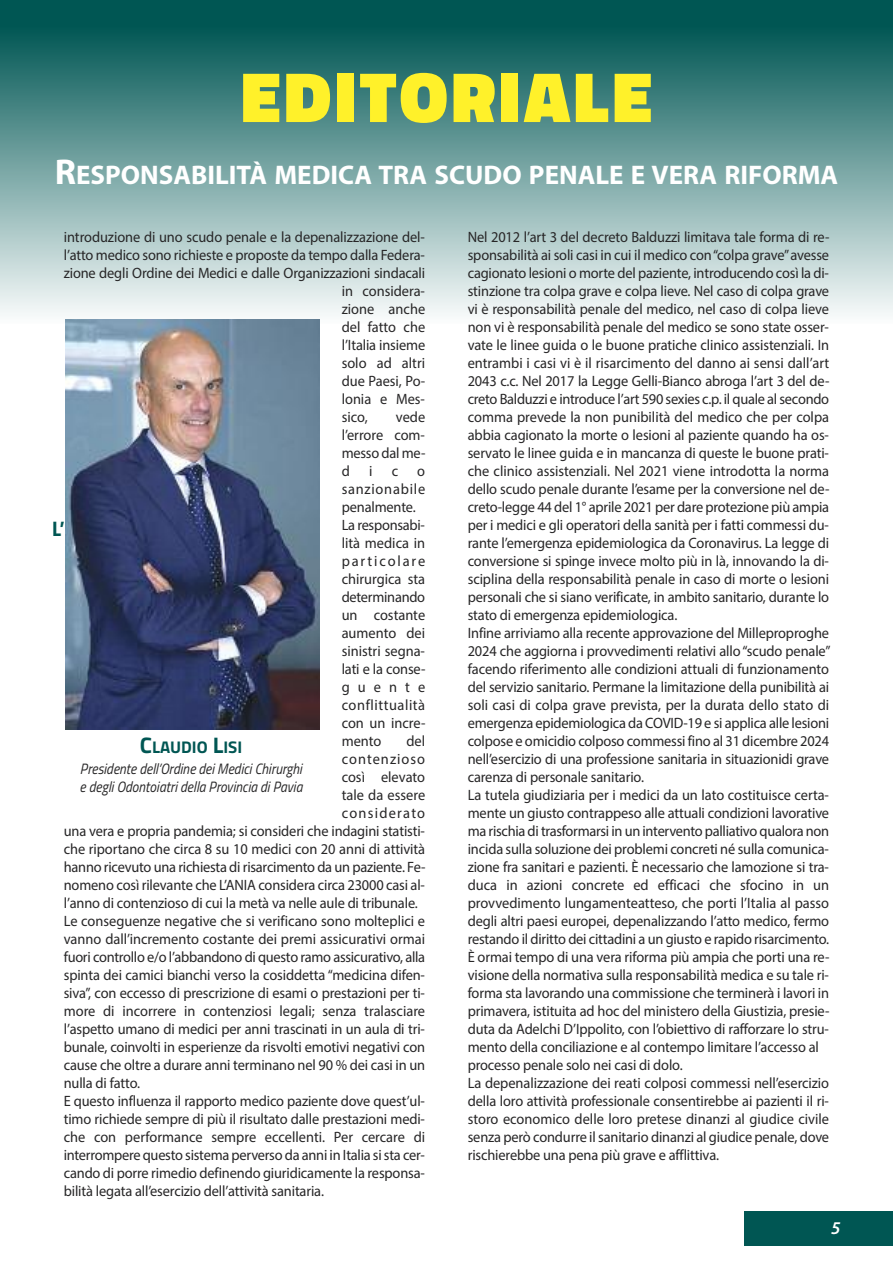
<style>
.page{position:relative;width:893px;height:1263px;background:#fff}
.page>*{position:absolute;margin:0;border:0;box-sizing:border-box;transform-origin:0 0}
.t1{font:900 72px "Titillium";letter-spacing:.05em;color:#fff12a}
.t2{font:700 27px "Myriad Pro";color:#fff}
.t3{font:21px "Titillium Bold Upright";color:#005653}
.t4{font:italic 600 18px "Myriad Pro";color:#fff}
.t5{font:700 16.8px "Titillium";color:#005653}
.t6{font:15px/18px "Myriad Pro";letter-spacing:-.01em;color:#272627;scale:.96 1}
.t7{font:italic 15px/18px "Titillium";color:#272627;scale:.9 1}
.t8{font:15px "Myriad Pro";letter-spacing:.07em;color:#272627;scale:.96 1}
.t9{font:15px "Myriad Pro";letter-spacing:.09em;color:#272627;scale:.96 1}
.s1{font-size:36px}
.s2{font-size:22.5px}
</style>
<div class="page">
<div style="left:744px;top:1212px;width:149px;height:34px;background:#005653"></div>
<div style="left:0;top:0;width:893px;height:29px;background:#005653"></div>
<div style="left:0;top:27px;width:893px;height:296px;background:linear-gradient(to bottom,#015754,#fafcfc)"></div>
<img style="left:66px;top:319px;width:253px;height:410px">
<h1 class="t1" style="left:241px;top:72px;width:412px">EDITORIALE</h1>
<h2 class="t2" style="left:55px;top:164px;width:785px"><span class="s1">R</span>ESPONSABILITÀ MEDICA TRA SCUDO PENALE E VERA RIFORMA</h2>
<p class="t6" style="left:64px;top:229px;width:378px">introduzione di uno scudo penale e la depenalizzazione del-</p>
<p class="t6" style="left:64px;top:247px;width:378px">l’atto medico sono richieste e proposte da tempo dalla Federa-</p>
<p class="t6" style="left:64px;top:265px;width:378px">zione degli Ordine dei Medici e dalle Organizzazioni sindacali</p>
<p class="t6" style="left:342px;top:283px;width:88px">in considera-</p>
<p class="t6" style="left:342px;top:301px;width:88px">zione anche</p>
<p class="t6" style="left:342px;top:319px;width:88px">del fatto che</p>
<p class="t6" style="left:342px;top:337px;width:88px">l’Italia insieme</p>
<p class="t6" style="left:342px;top:355px;width:88px">solo ad altri</p>
<p class="t6" style="left:342px;top:373px;width:89px">due Paesi, Po-</p>
<p class="t6" style="left:342px;top:391px;width:88px">lonia e Mes-</p>
<p class="t6" style="left:342px;top:409px;width:29px">sico,</p>
<p class="t6" style="left:342px;top:409px;width:89px;text-align:justify;text-indent:54px">vede l’errore com&shy;messo dal me&shy;d</p>
<p class="t6" style="left:369px;top:463px;width:5px">i</p>
<p class="t6" style="left:392px;top:463px;width:8px">c</p>
<p class="t6" style="left:342px;top:463px;width:89px;text-indent:76px">o sanzionabile penalmente.<br>La responsabi&shy;lità medica in particolare chirurgica sta determinando un costante aumento dei sinistri segna&shy;lati e la conse&shy;guente conflittualità con un incre&shy;mento</p>
<h3 class="t3" style="left:52px;top:521px;width:14px">L’</h3>
<p class="t6" style="left:406px;top:733px;width:21px">del</p>
<p class="t8" style="left:342px;top:754px;width:88px">contenzioso</p>
<p class="t6" style="left:342px;top:769px;width:88px">così elevato</p>
<p class="t6" style="left:342px;top:787px;width:88px">tale da essere</p>
<p class="t9" style="left:342px;top:808px;width:88px">considerato</p>
<p class="t6" style="left:64px;top:823px;width:378px">una vera e propria pandemia; si consideri che indagini statisti-</p>
<p class="t6" style="left:64px;top:841px;width:378px">che riportano che circa 8 su 10 medici con 20 anni di attività</p>
<p class="t6" style="left:64px;top:859px;width:378px">hanno ricevuto una richiesta di risarcimento da un paziente. Fe-</p>
<p class="t6" style="left:64px;top:877px;width:378px">nomeno così rilevante che L’ANIA considera circa 23000 casi al-</p>
<p class="t6" style="left:64px;top:895px;width:370px">l’anno di contenzioso di cui la metà va nelle aule di tribunale.</p>
<p class="t6" style="left:64px;top:913px;width:378px">Le conseguenze negative che si verificano sono molteplici e</p>
<p class="t6" style="left:64px;top:931px;width:378px">vanno dall’incremento costante dei premi assicurativi ormai</p>
<p class="t6" style="left:64px;top:949px;width:378px">fuori controllo e/o l’abbandono di questo ramo assicurativo, alla</p>
<p class="t6" style="left:64px;top:967px;width:378px">spinta dei camici bianchi verso la cosiddetta “medicina difen-</p>
<p class="t6" style="left:64px;top:985px;width:378px">siva”, con eccesso di prescrizione di esami o prestazioni per ti-</p>
<p class="t6" style="left:64px;top:1003px;width:378px">more di incorrere in contenziosi legali; senza tralasciare</p>
<p class="t6" style="left:64px;top:1021px;width:378px">l’aspetto umano di medici per anni trascinati in un aula di tri-</p>
<p class="t6" style="left:64px;top:1039px;width:378px">bunale, coinvolti in esperienze da risvolti emotivi negativi con</p>
<p class="t6" style="left:64px;top:1057px;width:378px">cause che oltre a durare anni terminano nel 90 % dei casi in un</p>
<p class="t6" style="left:64px;top:1075px;width:81px">nulla di fatto.</p>
<p class="t6" style="left:64px;top:1093px;width:378px">E questo influenza il rapporto medico paziente dove quest’ul-</p>
<p class="t6" style="left:64px;top:1111px;width:378px">timo richiede sempre di più il risultato dalle prestazioni medi-</p>
<p class="t6" style="left:64px;top:1129px;width:378px">che con performance sempre eccellenti. Per cercare di</p>
<p class="t6" style="left:64px;top:1147px;width:378px">interrompere questo sistema perverso da anni in Italia si sta cer-</p>
<p class="t6" style="left:64px;top:1165px;width:378px">cando di porre rimedio definendo giuridicamente la responsa-</p>
<p class="t6" style="left:64px;top:1183px;width:273px">bilità legata all’esercizio dell’attività sanitaria.</p>
<p class="t5" style="left:140px;top:741px;width:104px"><span class="s2">C</span>LAUDIO <span class="s2">L</span>ISI</p>
<p class="t7" style="left:80px;top:762px;width:249px">Presidente dell’Ordine dei Medici Chirurghi e degli Odontoiatri della Provincia di Pavia</p>
<p class="t6" style="left:468px;top:229px;width:379px">Nel 2012 l’art 3 del decreto Balduzzi limitava tale forma di re&shy;sponsabilità ai soli casi in cui il medico con“colpa grave”avesse cagionato lesioni o morte del paziente, introducendo così la di&shy;stinzione tra colpa grave e colpa lieve. Nel caso di colpa grave vi è responsabilità penale del medico, nel caso di colpa lieve non vi è responsabilità penale del medico se sono state osser&shy;vate le linee guida o le buone pratiche clinico assistenziali. In entrambi i casi vi è il risarcimento del danno ai sensi dall’art 2043 c.c. Nel 2017 la Legge Gelli-Bianco abroga l’art 3 del de&shy;creto Balduzzi e introduce l’art 590 sexies c.p. il quale al secondo comma prevede la non punibilità del medico che per colpa abbia cagionato la morte o lesioni al paziente quando ha os&shy;servato le linee guida e in mancanza di queste le buone prati&shy;che clinico assistenziali. Nel 2021 viene introdotta la norma dello scudo penale durante l’esame per la conversione nel de&shy;creto-legge 44 del 1° aprile 2021 per dare protezione più ampia per i medici e gli operatori della sanità per i fatti commessi du&shy;rante l’emergenza epidemiologica da Coronavirus. La legge di conversione si spinge invece molto più in là, innovando la di&shy;sciplina della responsabilità penale in caso di morte o lesioni personali che si siano verificate, in ambito sanitario, durante lo stato di emergenza epidemiologica.<br>Infine arriviamo alla recente approvazione del Milleproproghe 2024 che aggiorna i provvedimenti relativi allo“scudo penale” facendo riferimento alle condizioni attuali di funzionamento del servizio sanitario. Permane la limitazione della punibilità ai soli casi di colpa grave prevista, per la durata dello stato di emergenza epidemiologica da COVID-19 e si applica alle lesioni colpose e omicidio colposo commessi fino al 31 dicembre 2024 nell’esercizio di una professione sanitaria in situazionidi grave carenza di personale sanitario.<br>La tutela giudiziaria per i medici da un lato costituisce certa&shy;mente un giusto contrappeso alle attuali condizioni lavorative ma rischia di trasformarsi in un intervento palliativo qualora non incida sulla soluzione dei problemi concreti né sulla comunica&shy;zione fra sanitari e pazienti. È necessario che lamozione si tra&shy;duca in azioni concrete ed efficaci che sfocino in un provvedimento lungamenteatteso, che porti l’Italia al passo degli altri paesi europei, depenalizzando l’atto medico, fermo restando il diritto dei cittadini a un giusto e rapido risarcimento.<br>È ormai tempo di una vera riforma più ampia che porti una re&shy;visione della normativa sulla responsabilità medica e su tale ri&shy;forma sta lavorando una commissione che terminerà i lavori in primavera, istituita ad hoc del ministero della Giustizia, presie&shy;duta da Adelchi D’Ippolito, con l’obiettivo di rafforzare lo stru&shy;mento della conciliazione e al contempo limitare l’accesso al processo penale solo nei casi di dolo.<br>La depenalizzazione dei reati colposi commessi nell’esercizio della loro attività professionale consentirebbe ai pazienti il ri&shy;storo economico delle loro pretese dinanzi al giudice civile senza però condurre il sanitario dinanzi al giudice penale, dove rischierebbe una pena più grave e afflittiva.</p>
<p class="t4" style="left:831px;top:1221px;width:11px">5</p>
</div>
